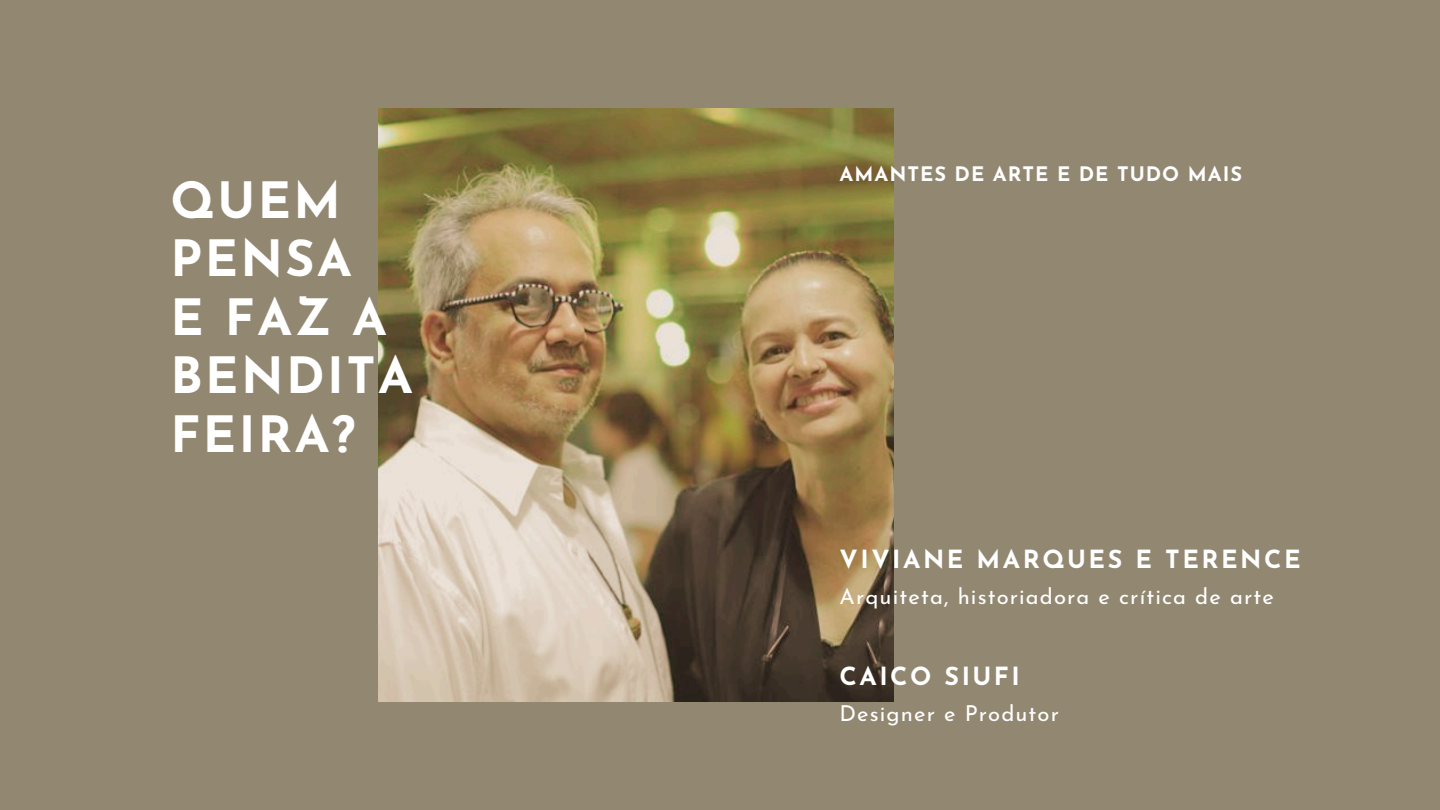
<style>
.page{position:relative;width:1440px;height:810px;background:#928771}
.page>*{position:absolute;margin:0;border:0;box-sizing:border-box;transform-origin:0 0}
.t1{font:700 50px/58.5px "Josefin Sans";letter-spacing:.05em;color:#fff}
.t2{font:700 25px "Josefin Sans";letter-spacing:.1em;color:#fff}
.t3{font:22px "Josefin Sans";letter-spacing:.05em;color:#fff}
.t4{font:700 20px "Josefin Sans";letter-spacing:.05em;color:#fff}
</style>
<div class="page">
<img style="left:378px;top:108px;width:515px;height:594px">
<h3 class="t1" style="left:170px;top:176px;width:244px">QUEM<br>PENSA<br>E FAZ A<br>BENDITA<br>FEIRA?</h3>
<p class="t4" style="left:840px;top:166px;width:404px">AMANTES DE ARTE E DE TUDO MAIS</p>
<h1 class="t2" style="left:840px;top:550px;width:463px">VIVIANE MARQUES E TERENCE</h1>
<h2 class="t3" style="left:840px;top:587px;width:436px">Arquiteta, historiadora e crítica de arte</h2>
<p class="t2" style="left:840px;top:667px;width:182px">CAICO SIUFI</p>
<h2 class="t3" style="left:840px;top:704px;width:221px">Designer e Produtor</h2>
</div>
